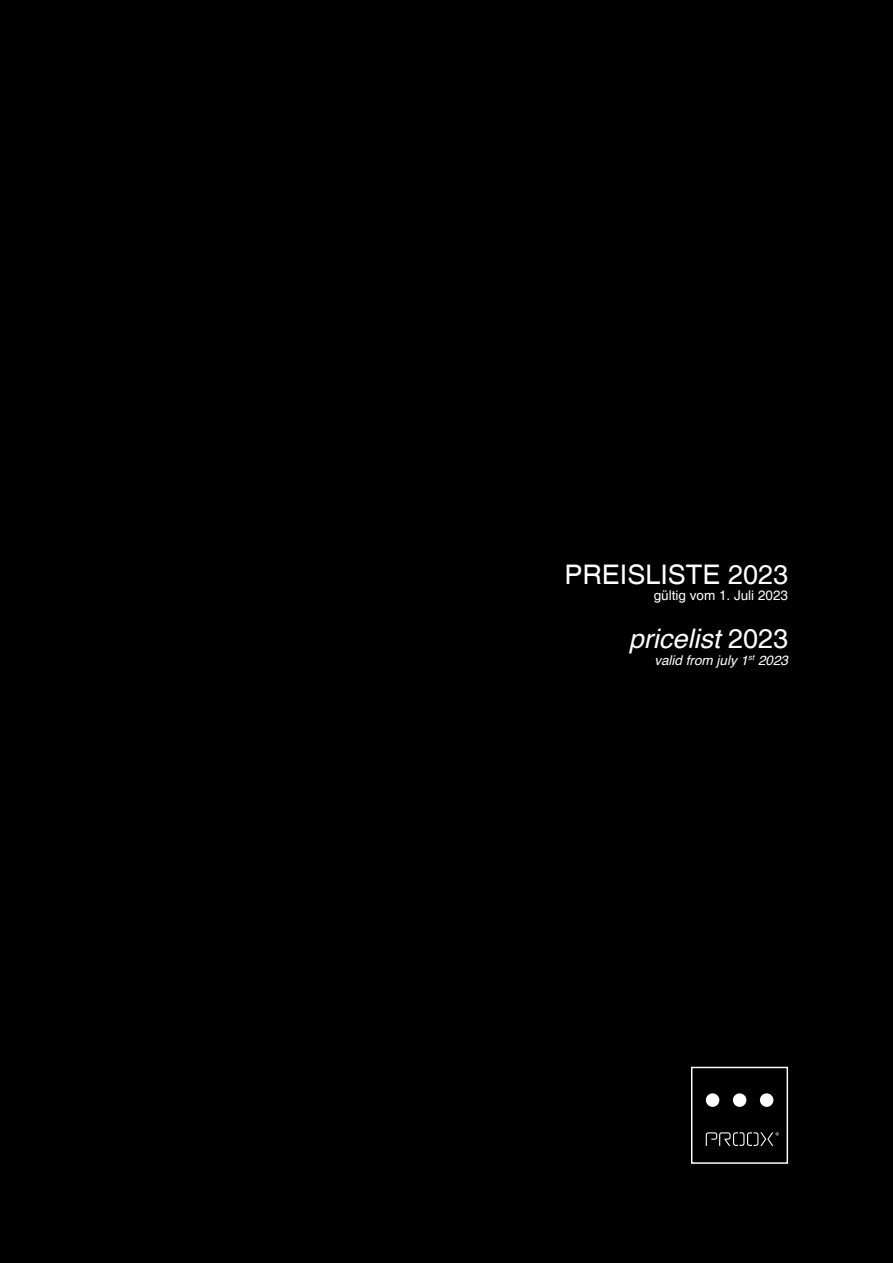
<style>
.page{position:relative;width:893px;height:1263px;background:#000}
.page>*{position:absolute;margin:0;border:0;box-sizing:border-box;transform-origin:0 0}
.t1{font:27px "Helvetica";color:#fff}
.t2{font:italic 27px "Helvetica";color:#fff}
.t3{font:italic 13.5px "Helvetica";color:#fff}
.t4{font:13.5px "Helvetica";color:#fff}
.s1{font-style:normal}
</style>
<div class="page">
<div style="left:691px;top:1067px;width:97px;height:97px;border:1px solid #fff"></div>
<svg style="left:706px;top:1132px;width:73px;height:14px"></svg>
<div style="left:706px;top:1093px;width:13px;height:14px;background:#fff;border-radius:50%"></div>
<div style="left:760px;top:1093px;width:13px;height:14px;background:#fff;border-radius:50%"></div>
<div style="left:733px;top:1093px;width:13px;height:14px;background:#fff;border-radius:50%"></div>
<h1 class="t1" style="left:564px;top:564px;width:225px">PREISLISTE 2023</h1>
<p class="t4" style="left:654px;top:590px;width:136px">gültig vom 1. Juli 2023</p>
<h1 class="t2" style="left:629px;top:628px;width:161px">pricelist <span class="s1">2023</span></h1>
<p class="t3" style="left:654px;top:655px;width:135px">valid from july 1<sup>st</sup> 2023</p>
</div>
